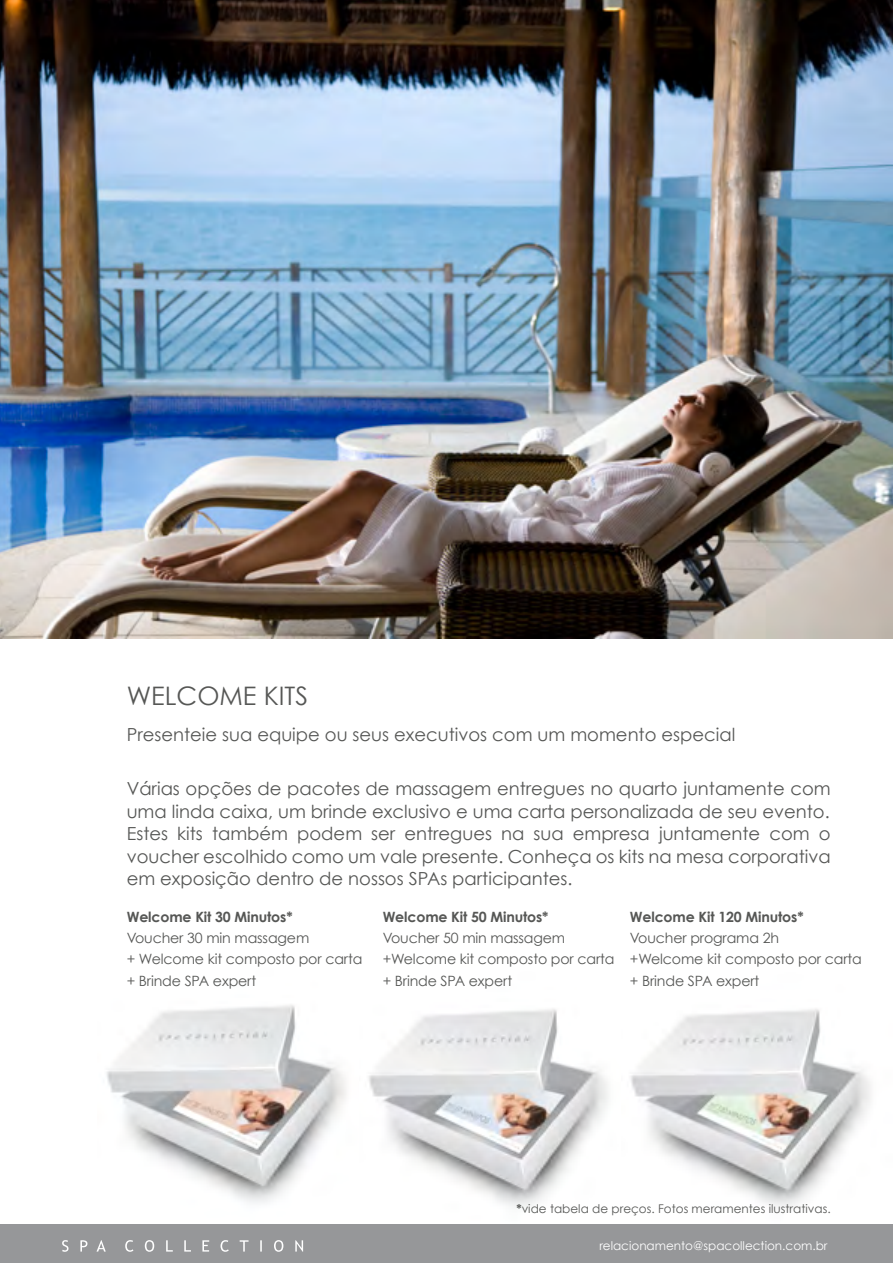
<style>
.page{position:relative;width:893px;height:1263px;background:#fff}
.page>*{position:absolute;margin:0;border:0;box-sizing:border-box;transform-origin:0 0}
.t1{font:25.5px "Century Gothic";color:#565755}
.t2{font:18px/22.5px "Century Gothic";color:#565755;text-align:justify}
.t3{font:14.1px/21.3px "Century Gothic";letter-spacing:-.01em;color:#565755}
.t4{font:700 14.1px "Century Gothic";letter-spacing:-.01em;color:#565755}
.t5{font:12px "Century Gothic";color:#565755}
.t6{font:12px "Century Gothic";color:#fff}
.s1{font-weight:700}
</style>
<div class="page">
<img style="left:0;top:0;width:893px;height:638px">
<img style="left:97px;top:1005px;width:262px;height:220px">
<img style="left:359px;top:1009px;width:262px;height:216px">
<img style="left:621px;top:1009px;width:271px;height:216px">
<div style="left:0;top:1225px;width:893px;height:38px;background:#969799"></div>
<svg style="left:62px;top:1240px;width:241px;height:12px"></svg>
<h1 class="t1" style="left:127px;top:680px;width:71px">WELCOME</h1>
<h1 class="t1" style="left:264px;top:680px;width:46px">KITS</h1>
<p class="t2" style="left:127px;top:723px;width:610px">Presenteie sua equipe ou seus executivos com um momento especial</p>
<p class="t2" style="left:127px;top:777px;width:705px">Várias opções de pacotes de massagem entregues no quarto juntamente com uma linda caixa, um brinde exclusivo e uma carta personalizada de seu evento.<br>Estes kits também podem ser entregues na sua empresa juntamente com o voucher escolhido como um vale presente. Conheça os kits na mesa corporativa em exposição dentro de nossos SPAs participantes.</p>
<p class="t4" style="left:127px;top:908px;width:167px">Welcome Kit 30 Minutos*</p>
<p class="t3" style="left:127px;top:927px;width:237px">Voucher 30 min massagem<br>+ Welcome kit composto por carta + Brinde SPA expert</p>
<p class="t4" style="left:383px;top:908px;width:167px">Welcome Kit 50 Minutos*</p>
<p class="t3" style="left:383px;top:927px;width:233px">Voucher 50 min massagem +Welcome kit composto por carta + Brinde SPA expert</p>
<p class="t4" style="left:630px;top:908px;width:175px">Welcome Kit 120 Minutos*</p>
<p class="t3" style="left:630px;top:927px;width:233px">Voucher programa 2h<br>+Welcome kit composto por carta + Brinde SPA expert</p>
<p class="t5" style="left:516px;top:1202px;width:316px"><span class="s1">*</span>vide tabela de preços. Fotos meramentes ilustrativas.</p>
<p class="t6" style="left:599px;top:1238px;width:230px">relacionamento@spacollection.com.br</p>
</div>
